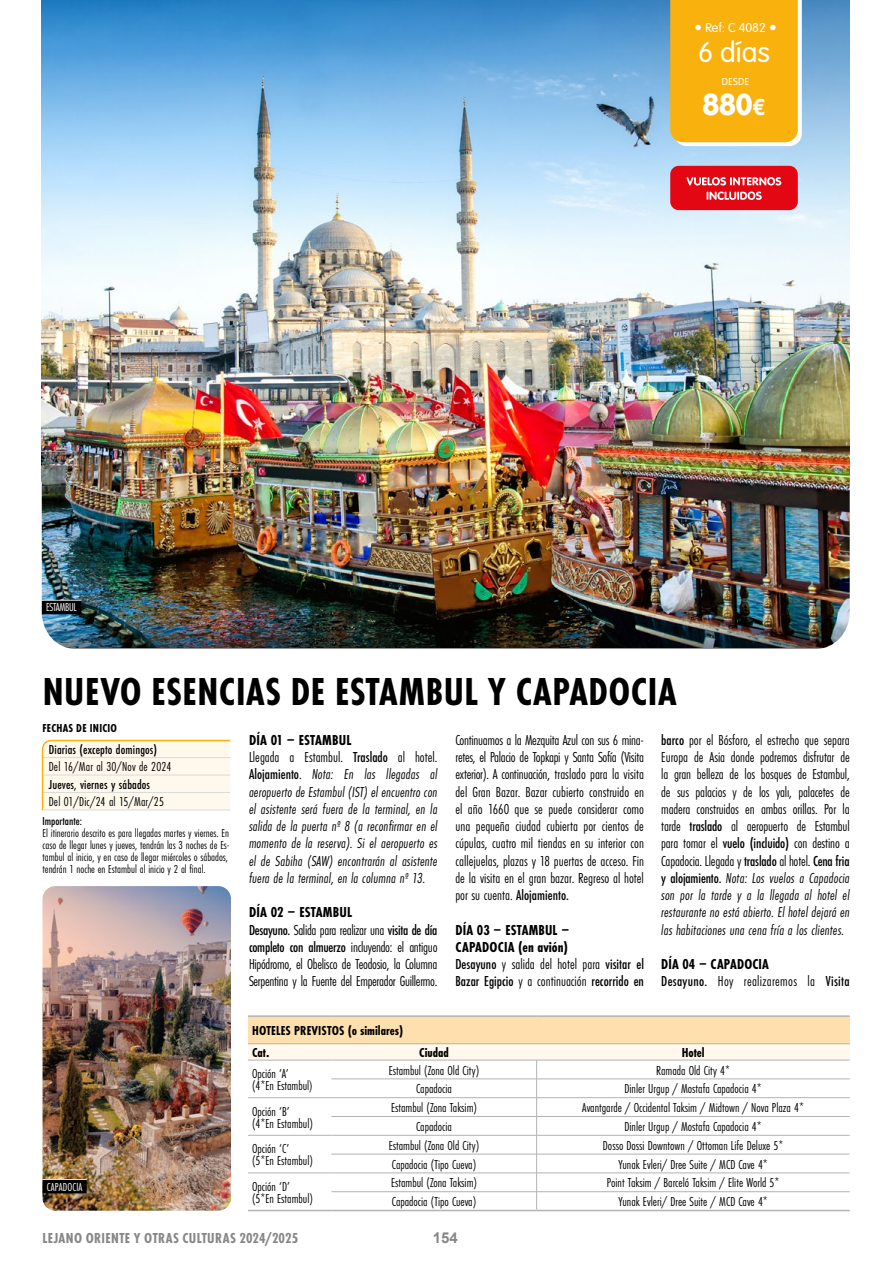
<style>
.page{position:relative;width:893px;height:1263px;background:#fff}
.page>*{position:absolute;margin:0;border:0;box-sizing:border-box;transform-origin:0 0}
.t1{font:700 40.5px "Futura PT Cond";letter-spacing:.015em;color:#000}
.t2{font:31.5px "VAG Rundschrift D";color:#fff}
.t3{font:300 30px "VAG Rundschrift D";color:#fff}
.t4{font:15px/17.2px "Futura PT Cond";letter-spacing:-.02em;color:#000;text-align:justify}
.t5{font:italic 15px/17.2px "Futura PT Cond";letter-spacing:.01em;color:#000}
.t6{font:500 15px/17.2px "Futura PT Cond";color:#000}
.t7{font:15px/17.2px "Futura PT Cond";letter-spacing:.02em;color:#000}
.t8{font:700 15px "Futura PT Cond";letter-spacing:.025em;color:#878787}
.t9{font:700 15px "Arial";color:#878787}
.t10{font:13.5px/12px "Futura PT Cond";color:#000}
.t11{font:500 13.5px "Futura PT Cond";letter-spacing:.01em;color:#000}
.t12{font:700 13.5px/21.9px "Futura PT Cond";color:#000}
.t13{font:300 13.5px "VAG Rundschrift D";color:#fff}
.t14{font:12px/12px "Futura PT Cond";color:#000}
.t15{font:700 12px "Futura PT Cond";letter-spacing:.02em;color:#000}
.t16{font:500 12px "Futura PT Cond";color:#000}
.t17{font:12px "Futura PT Cond";letter-spacing:.01em;color:#fff}
.t18{font:12px "Futura PT Cond";letter-spacing:-.01em;color:#fff}
.t19{font:300 10.5px "VAG Rundschrift D";letter-spacing:.03em;color:#fff}
.s1{font-size:16.5px}
.s2{font-family:"VAG Rounded Std";font-weight:700;font-size:22.5px}
.s3{font-weight:700;font-style:normal}
.s4{font-style:normal}
.s5{font-weight:500;font-style:normal}
.s6{font-weight:700}
.s7{font-weight:500}
.s8{font-style:italic}
.s9{font-weight:400}
.s10{font-family:"Helvetica Neue LT Std";font-weight:300;font-stretch:condensed}
</style>
<div class="page">
<img style="left:42px;top:0;width:808px;height:482px">
<img style="left:41px;top:482px;width:809px;height:167px">
<hr style="left:42px;top:600px;width:39px;height:1px;background:#fff">
<div style="left:42px;top:601px;width:39px;height:13px;background:#000"></div>
<div style="left:248px;top:1016px;width:602px;height:28px;background:#fee0ae"></div>
<hr style="left:248px;top:1210px;width:83px;height:1px;background:#b3b2b2">
<hr style="left:248px;top:1015px;width:83px;height:2px;background:#b3b2b2">
<hr style="left:331px;top:1015px;width:206px;height:2px;background:#b3b2b2">
<hr style="left:537px;top:1015px;width:313px;height:2px;background:#b3b2b2">
<hr style="left:248px;top:1043px;width:83px;height:1px;background:#b3b2b2">
<hr style="left:331px;top:1043px;width:206px;height:1px;background:#b3b2b2">
<hr style="left:537px;top:1043px;width:313px;height:1px;background:#b3b2b2">
<hr style="left:331px;top:1210px;width:206px;height:1px;background:#b3b2b2">
<hr style="left:537px;top:1210px;width:313px;height:1px;background:#b3b2b2">
<svg style="left:248px;top:1044px;width:602px;height:166px"></svg>
<svg style="left:670px;top:0;width:132px;height:146px;background:#f7b51c"></svg>
<div style="left:670px;top:166px;width:128px;height:44px;background:#e30613;border-radius:9px"></div>
<svg style="left:707px;top:192px;width:55px;height:8px"></svg>
<svg style="left:686px;top:177px;width:95px;height:9px"></svg>
<svg style="left:41px;top:739px;width:190px;height:72px;background:#fcf4e5"></svg>
<img style="left:43px;top:886px;width:188px;height:325px">
<hr style="left:43px;top:1179px;width:44px;height:1px;background:#fff">
<div style="left:43px;top:1180px;width:44px;height:13px;background:#000"></div>
<p class="t18" style="left:46px;top:600px;width:32px">ESTAMBUL</p>
<p class="t13" style="left:694px;top:20px;width:84px"><span class="s1">•</span> Ref: C 4082 <span class="s1">•</span></p>
<h3 class="t3" style="left:698px;top:35px;width:73px">6 días</h3>
<p class="t19" style="left:722px;top:76px;width:29px">DESDE</p>
<h2 class="t2" style="left:703px;top:86px;width:64px">880<span class="s2">€</span></h2>
<h1 class="t1" style="left:43px;top:668px;width:635px">NUEVO ESENCIAS DE ESTAMBUL Y CAPADOCIA</h1>
<p class="t5" style="left:249px;top:731px;width:190px"><span class="s3">DÍA 01 – ESTAMBUL<br></span><span class="s4">Llegada a Estambul.</span> <span class="s5">Traslado</span> <span class="s4">al hotel.<br></span><span class="s5">Alojamiento</span><span class="s4">.</span> Nota: En las llegadas al aeropuerto de Estambul (IST) el encuentro con el asistente será fuera de la terminal, en la salida de la puerta nº 8 (a reconfirmar en el momento de la reserva). Si el aeropuerto es el de Sabiha (SAW) encontrarán al asistente fuera de la terminal, en la columna nº 13.</p>
<p class="t4" style="left:249px;top:904px;width:190px;text-align:left"><span class="s6">DÍA 02 – ESTAMBUL<br></span><span class="s7">Desayuno.</span> Salida para realizar una <span class="s7">visita de día completo con almuerzo</span> incluyendo: el antiguo Hipódromo, el Obelisco de Teodosio, la Columna Serpentina y la Fuente del Emperador Guillermo.</p>
<p class="t15" style="left:43px;top:721px;width:76px">FECHAS DE INICIO</p>
<p class="t11" style="left:49px;top:742px;width:110px">Diarias (excepto domingos)</p>
<p class="t10" style="left:49px;top:761px;width:124px">Del 16/Mar al 30/Nov de 2024</p>
<p class="t11" style="left:49px;top:776px;width:103px">Jueves, viernes y sábados</p>
<p class="t10" style="left:49px;top:796px;width:117px">Del 01/Dic/24 al 15/Mar/25</p>
<p class="t4" style="left:661px;top:731px;width:190px"><span class="s7">barco</span> por el Bósforo, el estrecho que separa Europa de Asia donde podremos disfrutar de la gran belleza de los bosques de Estambul, de sus palacios y de los yalı, palacetes de madera construidos en ambas orillas. Por la tarde <span class="s7">traslado</span> al aeropuerto de Estambul para tomar el <span class="s7">vuelo (incluido)</span> con destino a Capadocia. Llegada y <span class="s7">traslado</span> al hotel. <span class="s7">Cena fria y alojamiento.</span> <span class="s8">Nota: Los vuelos a Capadocia son por la tarde y a la llegada al hotel el restaurante no está abierto. El hotel dejará en las habitaciones una cena fría a los clientes.</span></p>
<p class="t7" style="left:661px;top:956px;width:190px"><span class="s6">DÍA 04 – CAPADOCIA<br></span><span class="s7">Desayuno.</span> Hoy realizaremos la <span class="s7">Visita</span></p>
<p class="t4" style="left:455px;top:731px;width:190px">Continuamos a la Mezquita Azul con sus 6 mina&shy;retes, el Palacio de Topkapi y Santa Sofía (Visita exterior). A continuación, traslado para la visita del Gran Bazar. Bazar cubierto construido en el año 1660 que se puede considerar como una pequeña ciudad cubierta por cientos de cúpulas, cuatro mil tiendas en su interior con callejuelas, plazas y 18 puertas de acceso. Fin de la visita en el gran bazar. Regreso al hotel por su cuenta. <span class="s7">Alojamiento.</span></p>
<p class="t6" style="left:455px;top:921px;width:190px"><span class="s6">DÍA 03 – ESTAMBUL –<br>CAPADOCIA (en avión)<br></span>Desayuno <span class="s9">y salida del hotel para</span> visitar el<br>Bazar Egipcio <span class="s9">y a continuación</span> recorrido en</p>
<p class="t16" style="left:43px;top:814px;width:41px">Importante:</p>
<p class="t14" style="left:43px;top:827px;width:189px">El itinerario descrito es para llegadas martes y viernes. En caso de llegar lunes y jueves, tendrán las 3 noches de Es&shy;tambul al inicio, y en caso de llegar miércoles o sábados, tendrán 1 noche en Estambul al inicio y 2 al final.</p>
<p class="t12" style="left:252px;top:1020px;width:153px">HOTELES PREVISTOS (o similares)<br>Cat.</p>
<p class="t12" style="left:419px;top:1042px;width:31px">Ciudad</p>
<p class="t12" style="left:682px;top:1042px;width:24px">Hotel</p>
<p class="t10" style="left:252px;top:1067px;width:62px">Opción ‘A’ (4*En Estambul<span class="s10">)</span></p>
<p class="t10" style="left:389px;top:1064px;width:92px">Estambul (Zona Old City)</p>
<p class="t10" style="left:656px;top:1064px;width:75px">Ramada Old City 4*</p>
<p class="t10" style="left:416px;top:1083px;width:37px">Capadocia</p>
<p class="t10" style="left:624px;top:1083px;width:139px">Dinler Urgup / Mostafa Capadocia 4*</p>
<p class="t10" style="left:252px;top:1105px;width:62px">Opción ‘B’ (4*En Estambul)</p>
<p class="t10" style="left:391px;top:1102px;width:88px">Estambul (Zona Taksim)</p>
<p class="t10" style="left:582px;top:1102px;width:223px">Avantgarde / Occidental Taksim / Midtown / Nova Plaza 4*</p>
<p class="t10" style="left:416px;top:1120px;width:37px">Capadocia</p>
<p class="t10" style="left:624px;top:1120px;width:139px">Dinler Urgup / Mostafa Capadocia 4*</p>
<p class="t17" style="left:47px;top:1179px;width:37px">CAPADOCIA</p>
<p class="t10" style="left:252px;top:1143px;width:62px">Opción ‘C’ (5*En Estambul)</p>
<p class="t10" style="left:389px;top:1139px;width:92px">Estambul (Zona Old City)</p>
<p class="t10" style="left:603px;top:1139px;width:182px">Dosso Dossi Downtown / Ottoman Life Deluxe 5*</p>
<p class="t10" style="left:392px;top:1158px;width:86px">Capadocia (Tipo Cueva)</p>
<p class="t10" style="left:618px;top:1158px;width:151px">Yunak Evleri/ Dree Suite / MCD Cave 4*</p>
<p class="t10" style="left:252px;top:1180px;width:62px">Opción ‘D’ (5*En Estambul)</p>
<p class="t10" style="left:391px;top:1177px;width:88px">Estambul (Zona Taksim)</p>
<p class="t10" style="left:607px;top:1177px;width:174px">Point Taksim / Barceló Taksim / Elite World 5*</p>
<p class="t10" style="left:392px;top:1196px;width:86px">Capadocia (Tipo Cueva)</p>
<p class="t10" style="left:618px;top:1196px;width:151px">Yunak Evleri/ Dree Suite / MCD Cave 4*</p>
<p class="t8" style="left:43px;top:1229px;width:257px">LEJANO ORIENTE Y OTRAS CULTURAS 2024/2025</p>
<p class="t9" style="left:433px;top:1227px;width:27px">154</p>
</div>
